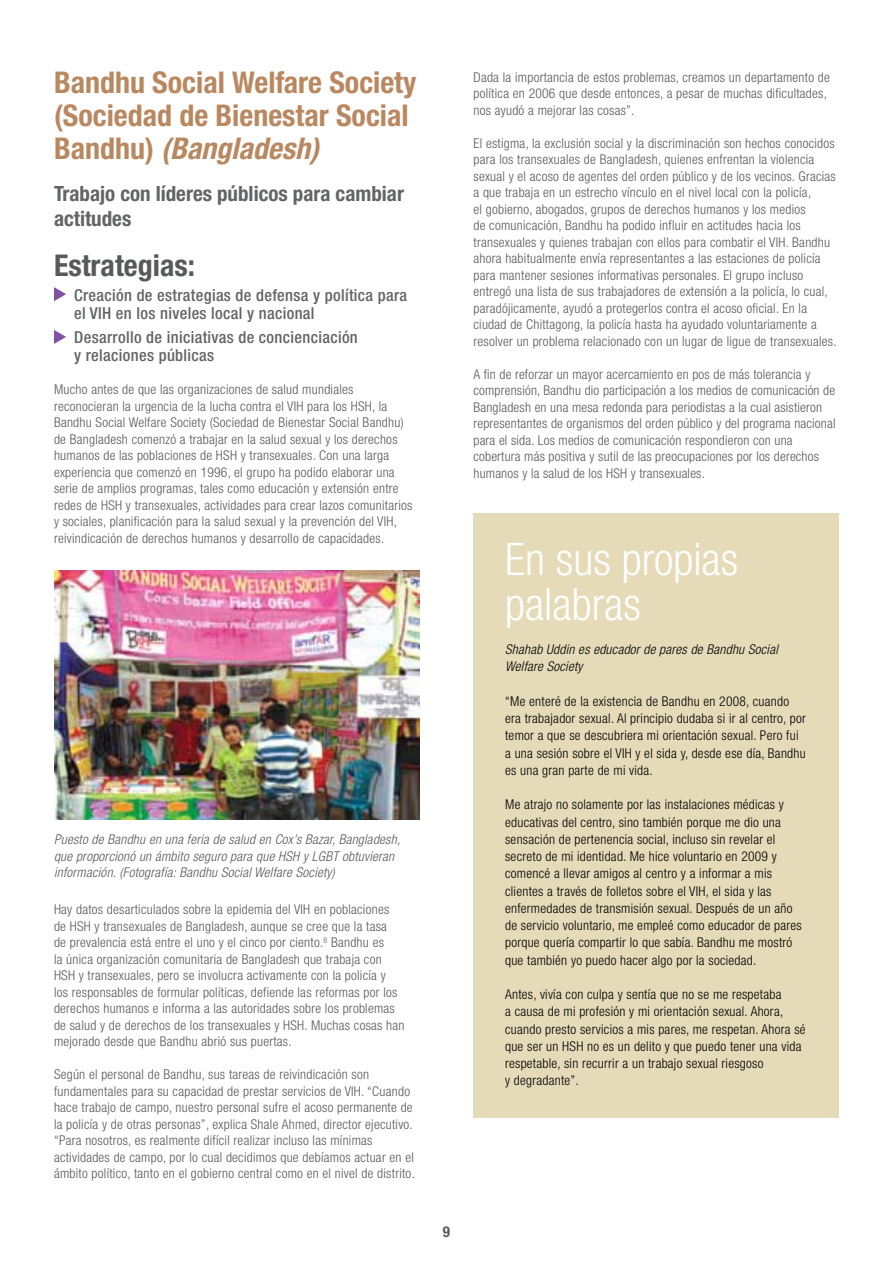
<style>
.page{position:relative;width:893px;height:1263px;background:#fff}
.page>*{position:absolute;margin:0;border:0;box-sizing:border-box;transform-origin:0 0}
.t1{font:300 condensed 45px/45px "Helvetica Neue LT Std";color:#fff}
.t2{font:700 condensed 30px/33px "Helvetica Neue LT Std";color:#b98860}
.t3{font:700 condensed 30px "Helvetica Neue LT Std";color:#58595b}
.t4{font:700 condensed 21px/25.2px "Helvetica Neue LT Std";color:#636466}
.t5{font:500 condensed 16.5px/18px "Helvetica Neue LT Std";letter-spacing:.02em;color:#636466}
.t6{font:700 condensed 15px "Helvetica Neue LT Std";color:#58595b}
.t7{font:300 condensed 13.5px/16.5px "Helvetica Neue LT Std";letter-spacing:.02em;color:#58595b}
.t8{font:300 condensed 13.5px/17.2px "Helvetica Neue LT Std";letter-spacing:.02em;color:#000}
.t9{font:italic 300 condensed 13.5px/16.5px "Helvetica Neue LT Std";letter-spacing:.02em;color:#58595b}
.t10{font:italic 300 condensed 13.5px/17.2px "Helvetica Neue LT Std";letter-spacing:.02em;color:#000}
.s1{font-style:italic}
</style>
<div class="page">
<img style="left:54px;top:571px;width:365px;height:249px">
<div style="left:473px;top:513px;width:366px;height:604px;background:#e5dbb8"></div>
<svg style="left:54px;top:287px;width:12px;height:14px"></svg>
<svg style="left:54px;top:330px;width:12px;height:14px"></svg>
<h2 class="t2" style="left:54px;top:66px;width:364px">Bandhu Social Welfare Society (Sociedad de Bienestar Social<br>Bandhu) <span class="s1">(Bangladesh)</span></h2>
<h3 class="t4" style="left:54px;top:181px;width:351px">Trabajo con líderes públicos para cambiar actitudes</h3>
<h2 class="t3" style="left:54px;top:247px;width:142px">Estrategias:</h2>
<p class="t5" style="left:74px;top:286px;width:334px;text-indent:-20px">• Creación de estrategias de defensa y política para el VIH en los niveles local y nacional</p>
<p class="t5" style="left:74px;top:328px;width:285px;text-indent:-20px">• Desarrollo de iniciativas de concienciación y relaciones públicas</p>
<p class="t7" style="left:54px;top:381px;width:360px">Mucho antes de que las organizaciones de salud mundiales reconocieran la urgencia de la lucha contra el VIH para los HSH, la Bandhu Social Welfare Society (Sociedad de Bienestar Social Bandhu) de Bangladesh comenzó a trabajar en la salud sexual y los derechos humanos de las poblaciones de HSH y transexuales. Con una larga experiencia que comenzó en 1996, el grupo ha podido elaborar una serie de amplios programas, tales como educación y extensión entre redes de HSH y transexuales, actividades para crear lazos comunitarios y sociales, planificación para la salud sexual y la prevención del VIH, reivindicación de derechos humanos y desarrollo de capacidades.</p>
<p class="t9" style="left:54px;top:832px;width:348px">Puesto de Bandhu en una feria de salud en Cox’s Bazar, Bangladesh, que proporcionó un ámbito seguro para que HSH y LGBT obtuvieran información. (Fotografía: Bandhu Social Welfare Society)</p>
<p class="t7" style="left:54px;top:901px;width:352px">Hay datos desarticulados sobre la epidemia del VIH en poblaciones de HSH y transexuales de Bangladesh, aunque se cree que la tasa<br>de prevalencia está entre el uno y el cinco por ciento.<sup>8</sup> Bandhu es<br>la única organización comunitaria de Bangladesh que trabaja con HSH y transexuales, pero se involucra activamente con la policía y<br>los responsables de formular políticas, defiende las reformas por los derechos humanos e informa a las autoridades sobre los problemas de salud y de derechos de los transexuales y HSH. Muchas cosas han mejorado desde que Bandhu abrió sus puertas.</p>
<p class="t7" style="left:54px;top:1066px;width:362px">Según el personal de Bandhu, sus tareas de reivindicación son fundamentales para su capacidad de prestar servicios de VIH. “Cuando hace trabajo de campo, nuestro personal sufre el acoso permanente de la policía y de otras personas”, explica Shale Ahmed, director ejecutivo. “Para nosotros, es realmente difícil realizar incluso las mínimas actividades de campo, por lo cual decidimos que debíamos actuar en el ámbito político, tanto en el gobierno central como en el nivel de distrito.</p>
<p class="t7" style="left:473px;top:68px;width:358px">Dada la importancia de estos problemas, creamos un departamento de política en 2006 que desde entonces, a pesar de muchas dificultades, nos ayudó a mejorar las cosas”.</p>
<p class="t7" style="left:473px;top:134px;width:365px">El estigma, la exclusión social y la discriminación son hechos conocidos para los transexuales de Bangladesh, quienes enfrentan la violencia sexual y el acoso de agentes del orden público y de los vecinos. Gracias a que trabaja en un estrecho vínculo en el nivel local con la policía,<br>el gobierno, abogados, grupos de derechos humanos y los medios<br>de comunicación, Bandhu ha podido influir en actitudes hacia los transexuales y quienes trabajan con ellos para combatir el VIH. Bandhu ahora habitualmente envía representantes a las estaciones de policía para mantener sesiones informativas personales. El grupo incluso entregó una lista de sus trabajadores de extensión a la policía, lo cual, paradójicamente, ayudó a protegerlos contra el acoso oficial. En la ciudad de Chittagong, la policía hasta ha ayudado voluntariamente a resolver un problema relacionado con un lugar de ligue de transexuales.</p>
<p class="t7" style="left:473px;top:365px;width:363px">A fin de reforzar un mayor acercamiento en pos de más tolerancia y comprensión, Bandhu dio participación a los medios de comunicación de Bangladesh en una mesa redonda para periodistas a la cual asistieron representantes de organismos del orden público y del programa nacional para el sida. Los medios de comunicación respondieron con una cobertura más positiva y sutil de las preocupaciones por los derechos humanos y la salud de los HSH y transexuales.</p>
<h1 class="t1" style="left:505px;top:536px;width:235px">En sus propias palabras</h1>
<p class="t10" style="left:505px;top:641px;width:274px">Shahab Uddin es educador de pares de Bandhu Social<br>Welfare Society</p>
<p class="t8" style="left:505px;top:692px;width:302px">“Me enteré de la existencia de Bandhu en 2008, cuando era trabajador sexual. Al principio dudaba si ir al centro, por temor a que se descubriera mi orientación sexual. Pero fui a una sesión sobre el VIH y el sida y, desde ese día, Bandhu es una gran parte de mi vida.</p>
<p class="t8" style="left:505px;top:796px;width:298px">Me atrajo no solamente por las instalaciones médicas y educativas del centro, sino también porque me dio una sensación de pertenencia social, incluso sin revelar el secreto de mi identidad. Me hice voluntario en 2009 y comencé a llevar amigos al centro y a informar a mis clientes a través de folletos sobre el VIH, el sida y las enfermedades de transmisión sexual. Después de un año de servicio voluntario, me empleé como educador de pares porque quería compartir lo que sabía. Bandhu me mostró que también yo puedo hacer algo por la sociedad.</p>
<p class="t8" style="left:505px;top:986px;width:302px">Antes, vivía con culpa y sentía que no se me respetaba<br>a causa de mi profesión y mi orientación sexual. Ahora, cuando presto servicios a mis pares, me respetan. Ahora sé que ser un HSH no es un delito y que puedo tener una vida respetable, sin recurrir a un trabajo sexual riesgoso<br>y degradante”.</p>
<p class="t6" style="left:443px;top:1223px;width:9px">9</p>
</div>
